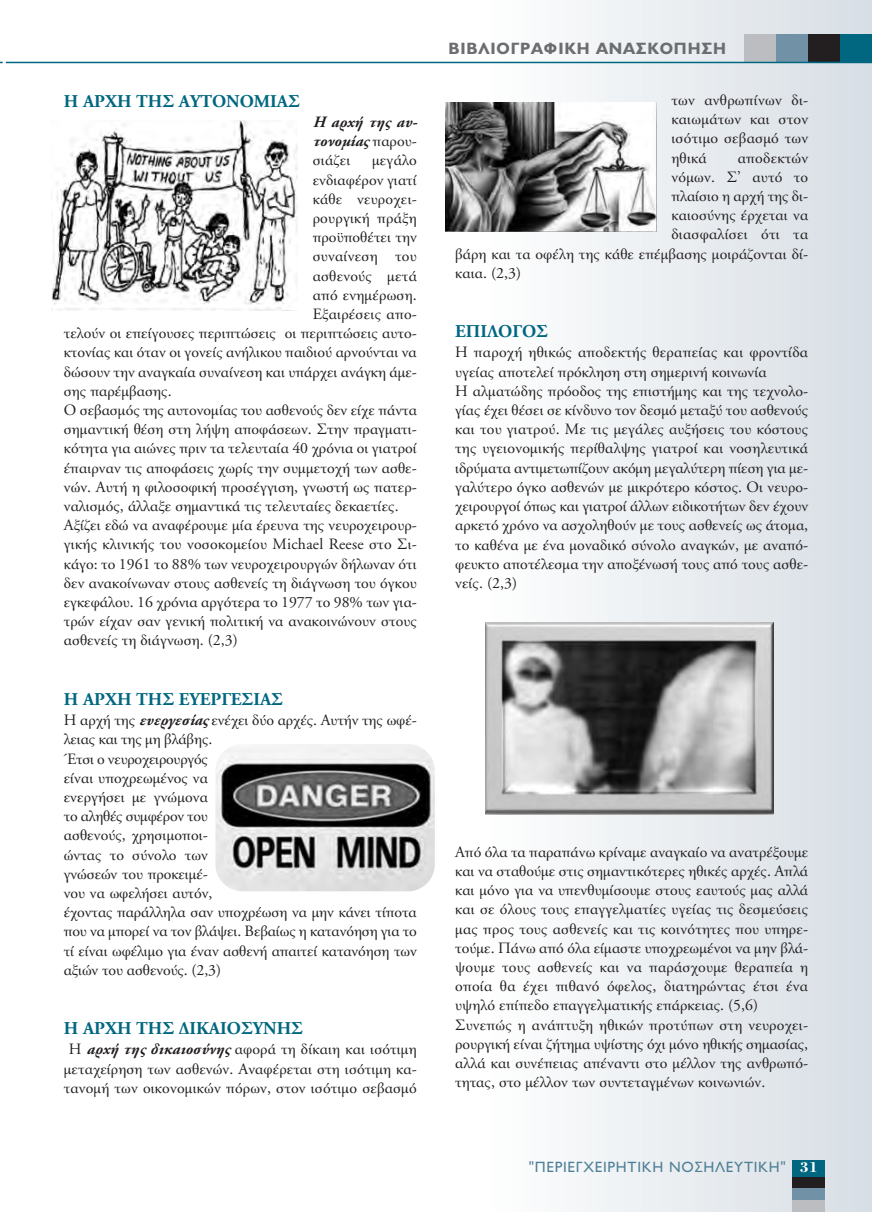
<style>
.page{position:relative;width:872px;height:1212px;background:#fff}
.page>*{position:absolute;margin:0;border:0;box-sizing:border-box;transform-origin:0 0}
.t1{font:700 18px "CF Garamond";color:#016781}
.t2{font:700 16.5px "CF Jeckyl";letter-spacing:.05em;color:#6c6d70}
.t3{font:15.75px/19.2px "CF Garamond";letter-spacing:.005em;color:#231f20}
.t4{font:italic 700 15.75px/19.2px "CF Garamond";letter-spacing:.005em;color:#231f20;text-align:justify}
.t5{font:15px "CF Jeckyl";letter-spacing:.05em;color:#4f8097}
.t6{font:700 15px "CF New Bodoni";color:#fff}
.s1{font-weight:400;font-style:normal}
.s2{font-weight:700;font-style:italic}
</style>
<div class="page">
<div style="left:489px;top:0;width:383px;height:1212px;background:linear-gradient(to right,#fdfefe,#d6dde4)"></div>
<div style="left:792px;top:1160px;width:33px;height:16px;background:#016781"></div>
<div style="left:792px;top:1176px;width:33px;height:12px;background:#231f20"></div>
<div style="left:792px;top:1188px;width:33px;height:12px;background:#7192a6"></div>
<div style="left:792px;top:1200px;width:33px;height:12px;background:#bcbdc0"></div>
<div style="left:839px;top:34px;width:33px;height:28px;background:#016781"></div>
<div style="left:807px;top:34px;width:32px;height:28px;background:#231f20"></div>
<div style="left:776px;top:34px;width:31px;height:28px;background:#7192a6"></div>
<div style="left:744px;top:34px;width:32px;height:28px;background:#bcbdc0"></div>
<hr style="left:6px;top:62px;width:866px;height:1px;background:#016781">
<img style="left:52px;top:120px;width:246px;height:190px">
<img style="left:485px;top:622px;width:288px;height:192px">
<img style="left:445px;top:103px;width:211px;height:128px">
<img style="left:215px;top:744px;width:220px;height:147px;border-radius:27px">
<p class="t1" style="left:64px;top:91px;width:238px">Η ΑΡΧΗ ΤΗΣ ΑΥΤΟΝΟΜΙΑΣ</p>
<p class="t4" style="left:313px;top:113px;width:106px">Η αρχή της αυ&shy;τονοµίας <span class="s1">παρου&shy;σιάζει</span></p>
<p class="t3" style="left:372px;top:150px;width:46px">µεγάλο</p>
<p class="t3" style="left:313px;top:170px;width:106px">ενδιαφέρον γιατί</p>
<p class="t3" style="left:313px;top:189px;width:106px">κάθε νευροχει-</p>
<p class="t3" style="left:313px;top:208px;width:106px">ρουργική πράξη</p>
<p class="t3" style="left:313px;top:227px;width:106px">προϋποθέτει την</p>
<p class="t3" style="left:313px;top:246px;width:106px">συναίνεση του</p>
<p class="t3" style="left:313px;top:266px;width:106px">ασθενούς µετά</p>
<p class="t3" style="left:313px;top:285px;width:106px">από ενηµέρωση.</p>
<p class="t3" style="left:313px;top:304px;width:106px">Εξαιρέσεις απο-</p>
<p class="t3" style="left:64px;top:323px;width:354px">τελούν οι επείγουσες περιπτώσεις οι περιπτώσεις αυτο-</p>
<p class="t3" style="left:64px;top:342px;width:354px">κτονίας και όταν οι γονείς ανήλικου παιδιού αρνούνται να</p>
<p class="t3" style="left:64px;top:362px;width:354px">δώσουν την αναγκαία συναίνεση και υπάρχει ανάγκη άµε-</p>
<p class="t3" style="left:64px;top:381px;width:109px">σης παρέµβασης.</p>
<p class="t3" style="left:64px;top:400px;width:354px">Ο σεβασµός της αυτονοµίας του ασθενούς δεν είχε πάντα</p>
<p class="t3" style="left:64px;top:419px;width:355px">σηµαντική θέση στη λήψη αποφάσεων. Στην πραγµατι-</p>
<p class="t3" style="left:64px;top:438px;width:354px">κότητα για αιώνες πριν τα τελευταία 40 χρόνια οι γιατροί</p>
<p class="t3" style="left:64px;top:458px;width:354px">έπαιρναν τις αποφάσεις χωρίς την συµµετοχή των ασθε-</p>
<p class="t3" style="left:64px;top:477px;width:354px">νών. Αυτή η φιλοσοφική προσέγγιση, γνωστή ως πατερ-</p>
<p class="t3" style="left:64px;top:496px;width:336px">ναλισµός, άλλαξε σηµαντικά τις τελευταίες δεκαετίες.</p>
<p class="t3" style="left:64px;top:515px;width:355px">Αξίζει εδώ να αναφέρουµε µία έρευνα της νευροχειρουρ-</p>
<p class="t3" style="left:64px;top:534px;width:355px">γικής κλινικής του νοσοκοµείου Michael Reese στο Σι-</p>
<p class="t3" style="left:64px;top:554px;width:354px">κάγο: το 1961 το 88% των νευροχειρουργών δήλωναν ότι</p>
<p class="t3" style="left:64px;top:573px;width:354px">δεν ανακοίνωναν στους ασθενείς τη διάγνωση του όγκου</p>
<p class="t3" style="left:64px;top:592px;width:355px">εγκεφάλου. 16 χρόνια αργότερα το 1977 το 98% των για-</p>
<p class="t3" style="left:64px;top:611px;width:354px">τρών είχαν σαν γενική πολιτική να ανακοινώνουν στους</p>
<p class="t3" style="left:64px;top:630px;width:176px">ασθενείς τη διάγνωση. (2,3)</p>
<p class="t1" style="left:64px;top:689px;width:221px">Η ΑΡΧΗ ΤΗΣ ΕΥΕΡΓΕΣΙΑΣ</p>
<p class="t3" style="left:64px;top:710px;width:354px">Η αρχή της <span class="s2">ευεργεσίας</span> ενέχει δύο αρχές. Αυτήν της ωφέ&shy;λειας και της µη βλάβης.<br>Έτσι ο νευροχειρουργός<br>είναι υποχρεωµένος να<br>ενεργήσει µε γνώµονα<br>το αληθές συµφέρον του<br>ασθενούς, χρησιµοποι-<br>ώντας το σύνολο των<br>γνώσεών του προκειµέ-<br>νου να ωφελήσει αυτόν,<br>έχοντας παράλληλα σαν υποχρέωση να µην κάνει τίποτα που να µπορεί να τον βλάψει. Βεβαίως η κατανόηση για το τί είναι ωφέλιµο για έναν ασθενή απαιτεί κατανόηση των αξιών του ασθενούς. (2,3)</p>
<p class="t1" style="left:64px;top:1019px;width:241px">Η ΑΡΧΗ ΤΗΣ ∆ΙΚΑΙΟΣΥΝΗΣ</p>
<p class="t3" style="left:64px;top:1039px;width:354px;text-align:center">Η <span class="s2">αρχή της δικαιοσύνης</span> αφορά τη δίκαιη και ισότιµη µεταχείρηση των ασθενών. Αναφέρεται στη ισότιµη κα&shy;τανοµή των οικονοµικών πόρων, στον ισότιµο σεβασµό</p>
<p class="t2" style="left:448px;top:39px;width:279px">ΒΙΒΛΙΟΓΡΑΦΙΚΗ ΑΝΑΣΚΟΠΗΣΗ</p>
<p class="t3" style="left:671px;top:90px;width:138px;text-align:justify">των ανθρωπίνων δι&shy;καιωµάτων και στον ισότιµο σεβασµό των ηθικά</p>
<p class="t3" style="left:738px;top:148px;width:72px">αποδεκτών</p>
<p class="t3" style="left:671px;top:167px;width:138px">νόµων. Σ’ αυτό το</p>
<p class="t3" style="left:671px;top:186px;width:138px">πλαίσιο η αρχή της δι-</p>
<p class="t3" style="left:671px;top:205px;width:138px">καιοσύνης έρχεται να</p>
<p class="t3" style="left:671px;top:224px;width:138px">διασφαλίσει ότι τα</p>
<p class="t3" style="left:455px;top:244px;width:354px">βάρη και τα οφέλη της κάθε επέµβασης µοιράζονται δί-</p>
<p class="t3" style="left:455px;top:263px;width:67px">καια. (2,3)</p>
<p class="t1" style="left:455px;top:322px;width:94px">ΕΠΙΛΟΓΟΣ</p>
<p class="t3" style="left:455px;top:342px;width:355px">Η παροχή ηθικώς αποδεκτής θεραπείας και φροντίδα υγείας αποτελεί πρόκληση στη σηµερινή κοινωνία<br>Η αλµατώδης πρόοδος της επιστήµης και της τεχνολο&shy;γίας έχει θέσει σε κίνδυνο τον δεσµό µεταξύ του ασθενούς και του γιατρού. Με τις µεγάλες αυξήσεις του κόστους της υγειονοµικής περίθαλψης γιατροί και νοσηλευτικά ιδρύµατα αντιµετωπίζουν ακόµη µεγαλύτερη πίεση για µε&shy;γαλύτερο όγκο ασθενών µε µικρότερο κόστος. Οι νευρο&shy;χειρουργοί όπως και γιατροί άλλων ειδικοτήτων δεν έχουν αρκετό χρόνο να ασχοληθούν µε τους ασθενείς ως άτοµα, το καθένα µε ένα µοναδικό σύνολο αναγκών, µε αναπό&shy;φευκτο αποτέλεσµα την αποξένωσή τους από τους ασθε&shy;νείς. (2,3)</p>
<p class="t3" style="left:455px;top:842px;width:355px">Από όλα τα παραπάνω κρίναµε αναγκαίο να ανατρέξουµε και να σταθούµε στις σηµαντικότερες ηθικές αρχές. Απλά και µόνο για να υπενθυµίσουµε στους εαυτούς µας αλλά και σε όλους τους επαγγελµατίες υγείας τις δεσµεύσεις µας προς τους ασθενείς και τις κοινότητες που υπηρε&shy;τούµε. Πάνω από όλα είµαστε υποχρεωµένοι να µην βλά&shy;ψουµε τους ασθενείς και να παράσχουµε θεραπεία η οποία θα έχει πιθανό όφελος, διατηρώντας έτσι ένα υψηλό επίπεδο επαγγελµατικής επάρκειας. (5,6)<br>Συνεπώς η ανάπτυξη ηθικών προτύπων στη νευροχει&shy;ρουργική είναι ζήτηµα υψίστης όχι µόνο ηθικής σηµασίας, αλλά και συνέπειας απέναντι στο µέλλον της ανθρωπό&shy;τητας, στο µέλλον των συντεταγµένων κοινωνιών.</p>
<p class="t5" style="left:528px;top:1159px;width:259px">"ΠΕΡΙΕΓΧΕΙΡΗΤΙΚΗ ΝΟΣΗΛΕΥΤΙΚΗ"</p>
<p class="t6" style="left:799px;top:1157px;width:20px">31</p>
</div>
